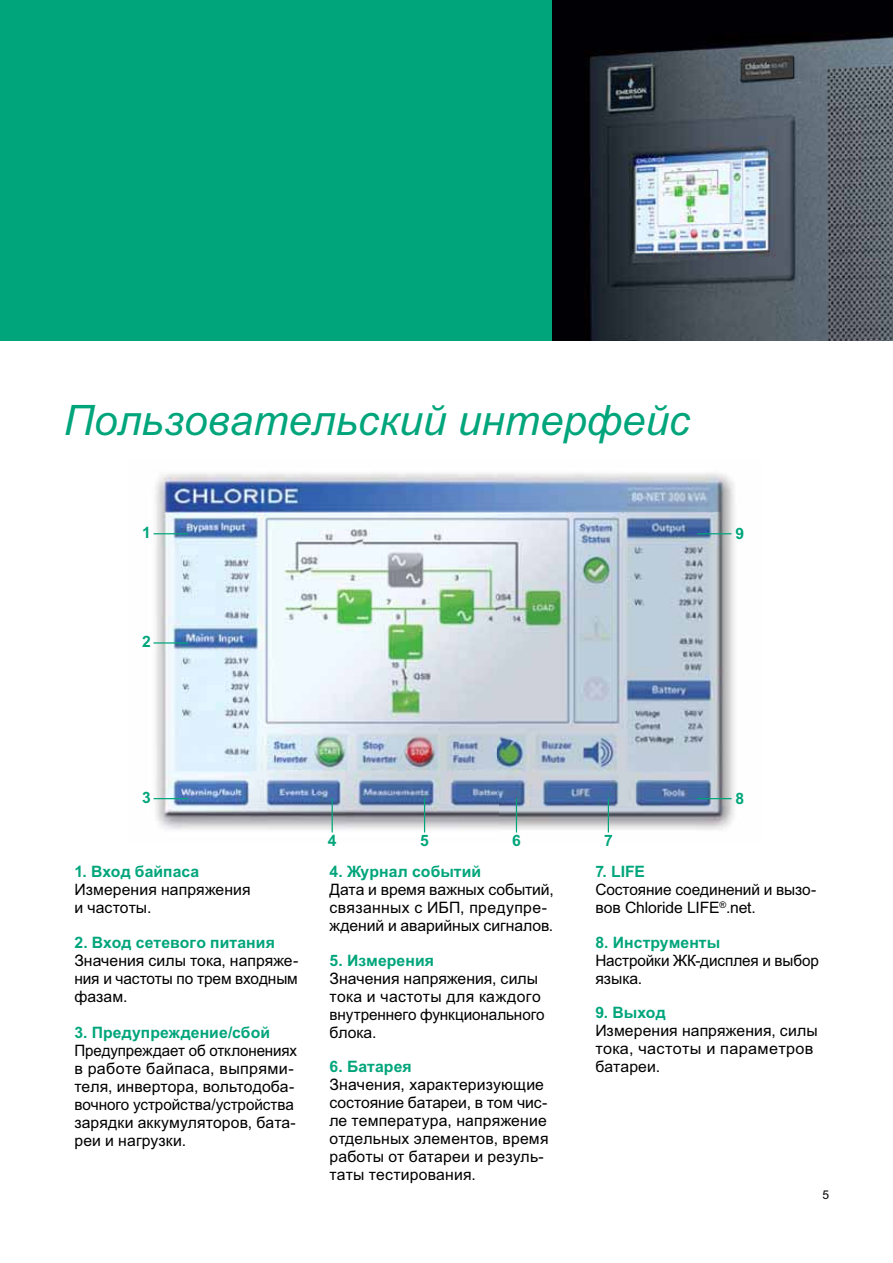
<style>
.page{position:relative;width:893px;height:1263px;background:#fff}
.page>*{position:absolute;margin:0;border:0;box-sizing:border-box;transform-origin:0 0}
.t1{font:italic 42px "Arial";letter-spacing:.005em;color:#00a57b}
.t2{font:15.75px/18px "Arial";letter-spacing:.005em;color:#000}
.t3{font:15.75px/18px "Arial";letter-spacing:.005em;color:#000;scale:.96 1}
.t4{font:700 15.75px "Arial";letter-spacing:.005em;color:#00a57b}
.t5{font:700 15.6px "Arial";color:#00a57b}
.t6{font:12px "Arial";color:#000}
</style>
<div class="page">
<div style="left:0;top:0;width:892px;height:340px;background:#00a57b"></div>
<img style="left:553px;top:0;width:339px;height:340px">
<img style="left:153px;top:473px;width:582px;height:360px">
<hr style="left:153px;top:533px;width:35px;height:1px;background:#00a57b">
<hr style="left:697px;top:533px;width:34px;height:1px;background:#00a57b">
<hr style="left:697px;top:798px;width:34px;height:1px;background:#00a57b">
<hr style="left:153px;top:642px;width:35px;height:2px;background:#00a57b">
<hr style="left:153px;top:798px;width:35px;height:1px;background:#00a57b">
<hr style="left:331px;top:798px;width:2px;height:35px;background:#00a57b">
<hr style="left:424px;top:798px;width:1px;height:35px;background:#00a57b">
<hr style="left:516px;top:798px;width:1px;height:35px;background:#00a57b">
<hr style="left:607px;top:798px;width:2px;height:35px;background:#00a57b">
<h1 class="t1" style="left:64px;top:405px;width:627px">Пользовательский интерфейс</h1>
<p class="t5" style="left:142px;top:527px;width:10px">1</p>
<p class="t5" style="left:735px;top:528px;width:10px">9</p>
<p class="t5" style="left:142px;top:636px;width:10px">2</p>
<p class="t5" style="left:142px;top:792px;width:10px">3</p>
<p class="t5" style="left:735px;top:792px;width:10px">8</p>
<p class="t5" style="left:328px;top:835px;width:10px">4</p>
<p class="t5" style="left:420px;top:835px;width:10px">5</p>
<p class="t5" style="left:512px;top:835px;width:10px">6</p>
<p class="t5" style="left:604px;top:835px;width:10px">7</p>
<p class="t4" style="left:74px;top:866px;width:126px">1. Вход байпаса</p>
<p class="t2" style="left:74px;top:882px;width:178px">Измерения напряжения и частоты.</p>
<p class="t4" style="left:74px;top:937px;width:202px">2. Вход сетевого питания</p>
<p class="t2" style="left:74px;top:953px;width:225px;text-align:justify">Значения силы тока, напряже&shy;ния и частоты по трем входным фазам.</p>
<p class="t4" style="left:74px;top:1026px;width:197px">3. Предупреждение/сбой</p>
<p class="t3" style="left:74px;top:1043px;width:233px">Предупреждает об отклонениях в работе байпаса, выпрями&shy;теля, инвертора, вольтодоба&shy;вочного устройства/устройства зарядки аккумуляторов, бата&shy;реи и нагрузки.</p>
<p class="t4" style="left:329px;top:866px;width:153px">4. Журнал событий</p>
<p class="t2" style="left:329px;top:882px;width:226px">Дата и время важных событий, связанных с ИБП, предупре&shy;ждений и аварийных сигналов.</p>
<p class="t4" style="left:329px;top:955px;width:106px">5. Измерения</p>
<p class="t2" style="left:329px;top:971px;width:217px">Значения напряжения, силы тока и частоты для каждого внутреннего функционального блока.</p>
<p class="t4" style="left:329px;top:1061px;width:84px">6. Батарея</p>
<p class="t2" style="left:329px;top:1077px;width:220px">Значения, характеризующие состояние батареи, в том чис&shy;ле температура, напряжение отдельных элементов, время работы от батареи и резуль&shy;таты тестирования.</p>
<p class="t4" style="left:595px;top:866px;width:51px">7. LIFE</p>
<p class="t2" style="left:595px;top:882px;width:222px">Состояние соединений и вызо&shy;вов Chloride LIFE<sup>®</sup>.net.</p>
<p class="t4" style="left:595px;top:937px;width:126px">8. Инструменты</p>
<p class="t2" style="left:595px;top:953px;width:225px">Настройки ЖК-дисплея и выбор языка.</p>
<p class="t4" style="left:595px;top:1007px;width:72px">9. Выход</p>
<p class="t2" style="left:595px;top:1023px;width:224px">Измерения напряжения, силы тока, частоты и параметров батареи.</p>
<p class="t6" style="left:822px;top:1190px;width:8px">5</p>
</div>
